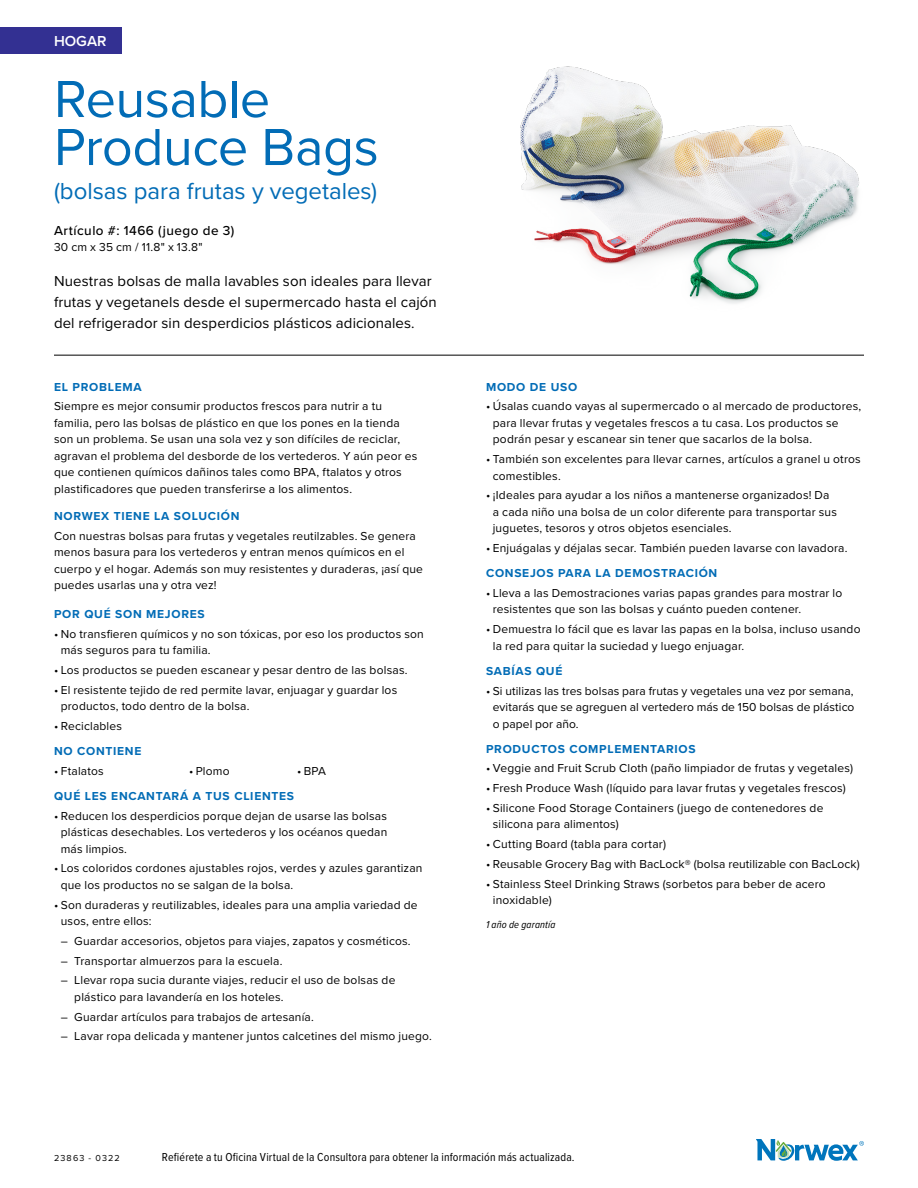
<style>
.page{position:relative;width:918px;height:1188px;background:#fff}
.page>*{position:absolute;margin:0;border:0;box-sizing:border-box;transform-origin:0 0}
.t1{font:54px/48px "Proxima Nova";letter-spacing:-.01em;color:#026cb6}
.t2{font:24px "Proxima Nova";color:#026cb6}
.t3{font:15px/21px "Proxima Nova";letter-spacing:.005em;color:#000}
.t4{font:600 15px "Proxima Nova";color:#fff}
.t5{font:500 13.5px "Proxima Nova";letter-spacing:.035em;color:#000}
.t6{font:12px/16.5px "Proxima Nova";letter-spacing:.015em;color:#000}
.t7{font:700 12px "Proxima Nova";letter-spacing:.06em;color:#026cb6}
.t8{font:12px "Proxima Nova Cond";letter-spacing:.015em;color:#000}
.t9{font:italic 10.5px "Proxima Nova Cond";letter-spacing:.015em;color:#000}
.t10{font:9px "Proxima Nova";letter-spacing:.125em;color:#000}
</style>
<div class="page">
<div style="left:0;top:27px;width:122px;height:27px;background:#333092"></div>
<hr style="left:54px;top:355px;width:810px;height:1px;background:#000">
<svg style="left:756px;top:1139px;width:108px;height:22px"></svg>
<img style="left:520px;top:66px;width:339px;height:238px">
<p class="t4" style="left:54px;top:32px;width:54px">HOGAR</p>
<h1 class="t1" style="left:54px;top:76px;width:326px">Reusable<br>Produce Bags</h1>
<h2 class="t2" style="left:54px;top:176px;width:325px">(bolsas para frutas y vegetales)</h2>
<p class="t5" style="left:54px;top:222px;width:182px">Artículo #: 1466 (juego de 3)</p>
<p class="t6" style="left:54px;top:239px;width:150px">30 cm x 35 cm / 11.8" x 13.8"</p>
<p class="t3" style="left:54px;top:271px;width:384px">Nuestras bolsas de malla lavables son ideales para llevar frutas y vegetanels desde el supermercado hasta el cajón del refrigerador sin desperdicios plásticos adicionales.</p>
<p class="t7" style="left:54px;top:379px;width:89px">EL PROBLEMA</p>
<p class="t6" style="left:54px;top:398px;width:365px">Siempre es mejor consumir productos frescos para nutrir a tu familia, pero las bolsas de plástico en que los pones en la tienda son un problema. Se usan una sola vez y son difíciles de reciclar, agravan el problema del desborde de los vertederos. Y aún peor es que contienen químicos dañinos tales como BPA, ftalatos y otros plastificadores que pueden transferirse a los alimentos.</p>
<p class="t7" style="left:54px;top:509px;width:187px">NORWEX TIENE LA SOLUCIÓN</p>
<p class="t6" style="left:54px;top:528px;width:371px">Con nuestras bolsas para frutas y vegetales reutilzables. Se genera menos basura para los vertederos y entran menos químicos en el cuerpo y el hogar. Además son muy resistentes y duraderas, ¡así que puedes usarlas una y otra vez!</p>
<p class="t7" style="left:54px;top:607px;width:152px">POR QUÉ SON MEJORES</p>
<p class="t6" style="left:61px;top:626px;width:365px;text-indent:-7px">• No transfieren químicos y no son tóxicas, por eso los productos son más seguros para tu familia.</p>
<p class="t6" style="left:54px;top:662px;width:355px">• Los productos se pueden escanear y pesar dentro de las bolsas.</p>
<p class="t6" style="left:61px;top:682px;width:338px;text-indent:-7px">• El resistente tejido de red permite lavar, enjuagar y guardar los productos, todo dentro de la bolsa.</p>
<p class="t6" style="left:54px;top:718px;width:70px">• Reciclables</p>
<p class="t7" style="left:54px;top:744px;width:89px">NO CONTIENE</p>
<p class="t6" style="left:54px;top:763px;width:51px">• Ftalatos</p>
<p class="t6" style="left:189px;top:763px;width:42px">• Plomo</p>
<p class="t6" style="left:297px;top:763px;width:31px">• BPA</p>
<p class="t7" style="left:54px;top:789px;width:242px">QUÉ LES ENCANTARÁ A TUS CLIENTES</p>
<p class="t6" style="left:61px;top:808px;width:328px;text-align:justify;text-indent:-7px">• Reducen los desperdicios porque dejan de usarse las bolsas plásticas desechables. Los vertederos y los océanos quedan más limpios.</p>
<p class="t6" style="left:61px;top:860px;width:363px;text-indent:-7px">• Los coloridos cordones ajustables rojos, verdes y azules garantizan que los productos no se salgan de la bolsa.</p>
<p class="t6" style="left:61px;top:897px;width:358px;text-indent:-7px">• Son duraderas y reutilizables, ideales para una amplia variedad de usos, entre ellos:</p>
<p class="t6" style="left:61px;top:933px;width:351px">– Guardar accesorios, objetos para viajes, zapatos y cosméticos.</p>
<p class="t6" style="left:61px;top:953px;width:223px">– Transportar almuerzos para la escuela.</p>
<p class="t6" style="left:74px;top:972px;width:323px;text-indent:-14px">– Llevar ropa sucia durante viajes, reducir el uso de bolsas de plástico para lavandería en los hoteles.</p>
<p class="t6" style="left:61px;top:1009px;width:255px">– Guardar artículos para trabajos de artesanía.</p>
<p class="t6" style="left:61px;top:1028px;width:373px">– Lavar ropa delicada y mantener juntos calcetines del mismo juego.</p>
<p class="t7" style="left:486px;top:379px;width:93px">MODO DE USO</p>
<p class="t6" style="left:493px;top:398px;width:370px;text-indent:-7px">• Úsalas cuando vayas al supermercado o al mercado de productores, para llevar frutas y vegetales frescos a tu casa. Los productos se podrán pesar y escanear sin tener que sacarlos de la bolsa.</p>
<p class="t6" style="left:493px;top:451px;width:370px;text-indent:-7px">• También son excelentes para llevar carnes, artículos a granel u otros comestibles.</p>
<p class="t6" style="left:493px;top:487px;width:346px;text-indent:-7px">• ¡Ideales para ayudar a los niños a mantenerse organizados! Da a cada niño una bolsa de un color diferente para transportar sus juguetes, tesoros y otros objetos esenciales.</p>
<p class="t6" style="left:486px;top:540px;width:363px">• Enjuágalas y déjalas secar. También pueden lavarse con lavadora.</p>
<p class="t7" style="left:486px;top:566px;width:233px">CONSEJOS PARA LA DEMOSTRACIÓN</p>
<p class="t6" style="left:493px;top:585px;width:351px;text-indent:-7px">• Lleva a las Demostraciones varias papas grandes para mostrar lo resistentes que son las bolsas y cuánto pueden contener.</p>
<p class="t6" style="left:493px;top:621px;width:369px;text-indent:-7px">• Demuestra lo fácil que es lavar las papas en la bolsa, incluso usando la red para quitar la suciedad y luego enjuagar.</p>
<p class="t7" style="left:486px;top:664px;width:78px">SABÍAS QUÉ</p>
<p class="t6" style="left:493px;top:683px;width:363px;text-align:justify;text-indent:-7px">• Si utilizas las tres bolsas para frutas y vegetales una vez por semana, evitarás que se agreguen al vertedero más de 150 bolsas de plástico o papel por año.</p>
<p class="t7" style="left:486px;top:741px;width:211px">PRODUCTOS COMPLEMENTARIOS</p>
<p class="t6" style="left:486px;top:760px;width:368px">• Veggie and Fruit Scrub Cloth (paño limpiador de frutas y vegetales)</p>
<p class="t6" style="left:486px;top:780px;width:361px">• Fresh Produce Wash (líquido para lavar frutas y vegetales frescos)</p>
<p class="t6" style="left:493px;top:800px;width:332px;text-indent:-7px">• Silicone Food Storage Containers (juego de contenedores de silicona para alimentos)</p>
<p class="t6" style="left:486px;top:836px;width:181px">• Cutting Board (tabla para cortar)</p>
<p class="t6" style="left:486px;top:856px;width:375px">• Reusable Grocery Bag with BacLock® (bolsa reutilizable con BacLock)</p>
<p class="t6" style="left:493px;top:876px;width:334px;text-indent:-7px">• Stainless Steel Drinking Straws (sorbetos para beber de acero inoxidable)</p>
<p class="t9" style="left:486px;top:918px;width:71px">1 año de garantía</p>
<p class="t10" style="left:54px;top:1152px;width:67px">23863 - 0322</p>
<p class="t8" style="left:162px;top:1150px;width:414px">Refiérete a tu Oficina Virtual de la Consultora para obtener la información más actualizada.</p>
</div>
